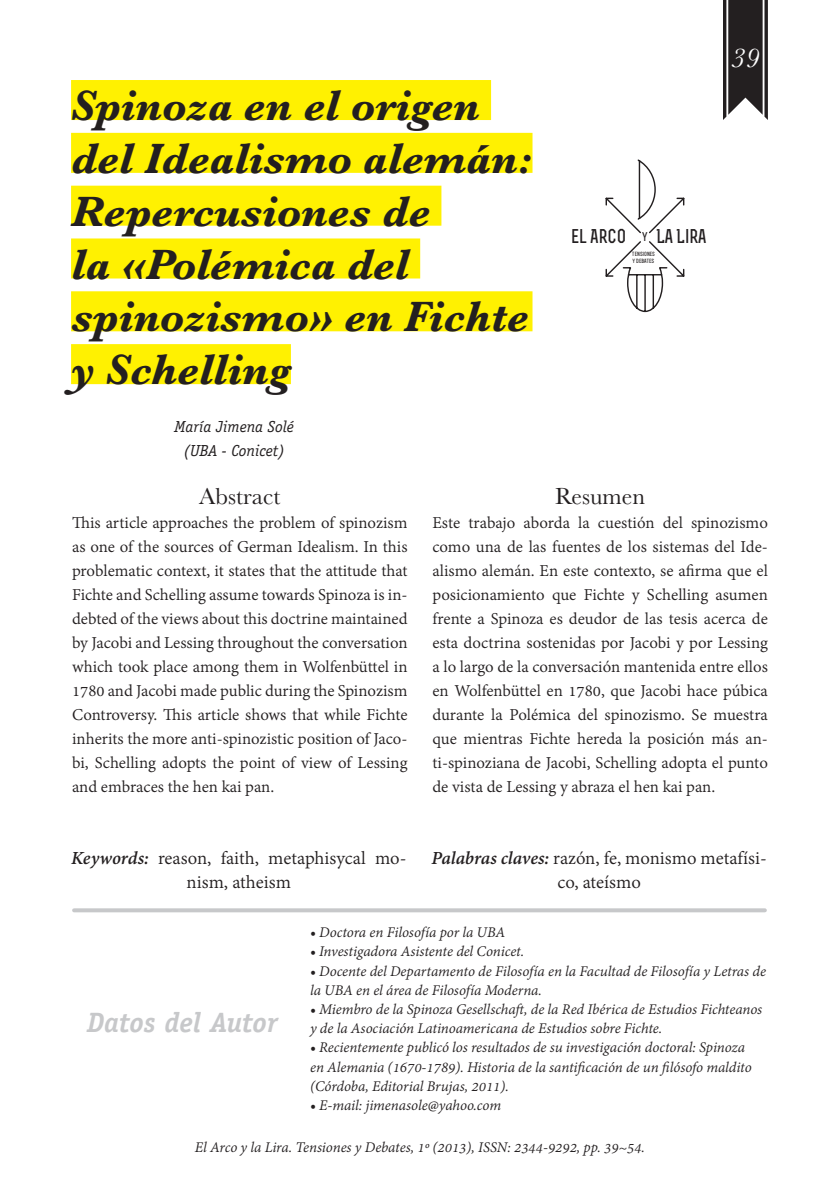
<style>
.page{position:relative;width:840px;height:1191px;background:#fff}
.page>*{position:absolute;margin:0;border:0;box-sizing:border-box;transform-origin:0 0}
.titulo{font:italic 700 44px/52.8px "Baskerville MT Std";color:#231f20}
.t1{font:italic 700 28px "Officina Serif Std";color:#c7c8ca}
.t2{font:italic 28px "Baskerville MT Std";color:#fff}
.resumen_y_abstract{font:24px "Baskerville MT Std";color:#231f20}
.t3{font:20px/24px "Adobe Devanagari";color:#231f20;text-align:center}
.t4{font:700 18.6px "Rex";color:#231f20}
.resumen_y_abstract-2{font:18px/24px "Adobe Devanagari";color:#231f20;text-align:justify}
.t5{font:italic 16px/19.2px "Adobe Devanagari";letter-spacing:-.005em;color:#231f20}
.Nombre_Autor_y_perte{font:italic 16px "Officina Serif Std";color:#231f20}
.t6{font:700 5.6px/6.8px "Rex";color:#231f20}
.s1{font-size:11.8px}
.s2{font-weight:700;font-style:italic}
</style>
<div class="page">
<svg style="left:723px;top:0;width:44px;height:120px;background:#494647"></svg>
<div style="left:71px;top:80px;width:420px;height:40px;background:#fff101"></div>
<div style="left:71px;top:133px;width:461px;height:40px;background:#fff101"></div>
<div style="left:71px;top:186px;width:370px;height:40px;background:#fff101"></div>
<div style="left:71px;top:238px;width:349px;height:40px;background:#fff101"></div>
<div style="left:71px;top:291px;width:461px;height:40px;background:#fff101"></div>
<div style="left:71px;top:344px;width:220px;height:40px;background:#fff101"></div>
<svg style="left:74px;top:908px;width:690px;height:4px;background:#cbccce"></svg>
<svg style="left:605px;top:159px;width:80px;height:154px"></svg>
<p class="titulo" style="left:71px;top:79px;width:462px">Spinoza en el origen del Idealismo alemán:<br>Repercusiones de<br>la «Polémica del spinozismo» en Fichte y Schelling</p>
<p class="Nombre_Autor_y_perte" style="left:174px;top:417px;width:121px">María Jimena Solé</p>
<p class="Nombre_Autor_y_perte" style="left:183px;top:441px;width:103px">(UBA - Conicet)</p>
<p class="resumen_y_abstract" style="left:199px;top:482px;width:83px">Abstract</p>
<p class="t4" style="left:571px;top:224px;width:137px">EL ARCO <span class="s1">Y</span> LA LIRA</p>
<p class="t6" style="left:631px;top:251px;width:24px">TENSIONES<br>Y DEBATES</p>
<p class="resumen_y_abstract" style="left:555px;top:482px;width:91px">Resumen</p>
<p class="t2" style="left:730px;top:41px;width:29px">39</p>
<p class="resumen_y_abstract-2" style="left:72px;top:512px;width:337px">This article approaches the problem of spinozism as one of the sources of German Idealism. In this problematic context, it states that the attitude that Fichte and Schelling assume towards Spinoza is in&shy;debted of the views about this doctrine maintained by Jacobi and Lessing throughout the conversation which took place among them in Wolfenbüttel in 1780 and Jacobi made public during the Spinozism Controversy. This article shows that while Fichte inherits the more anti-spinozistic position of Jaco&shy;bi, Schelling adopts the point of view of Lessing and embraces the hen kai pan.</p>
<p class="t3" style="left:71px;top:848px;width:337px"><span class="s2">Keywords:</span> reason, faith, metaphisycal mo&shy;nism, atheism</p>
<p class="resumen_y_abstract-2" style="left:432px;top:512px;width:337px">Este trabajo aborda la cuestión del spinozismo como una de las fuentes de los sistemas del Ide&shy;alismo alemán. En este contexto, se afirma que el posicionamiento que Fichte y Schelling asumen frente a Spinoza es deudor de las tesis acerca de esta doctrina sostenidas por Jacobi y por Lessing a lo largo de la conversación mantenida entre ellos en Wolfenbüttel en 1780, que Jacobi hace púbica durante la Polémica del spinozismo. Se muestra que mientras Fichte hereda la posición más an&shy;ti-spinoziana de Jacobi, Schelling adopta el punto de vista de Lessing y abraza el hen kai pan.</p>
<p class="t3" style="left:431px;top:848px;width:337px"><span class="s2">Palabras claves:</span> razón, fe, monismo metafísi&shy;co, ateísmo</p>
<p class="t1" style="left:87px;top:1006px;width:192px">Datos del Autor</p>
<p class="t5" style="left:310px;top:924px;width:197px">• Doctora en Filosofía por la UBA</p>
<p class="t5" style="left:310px;top:943px;width:216px">• Investigadora Asistente del Conicet.</p>
<p class="t5" style="left:310px;top:962px;width:457px">• Docente del Departamento de Filosofía en la Facultad de Filosofía y Letras de la UBA en el área de Filosofía Moderna.</p>
<p class="t5" style="left:310px;top:1001px;width:453px">• Miembro de la Spinoza Gesellschaft, de la Red Ibérica de Estudios Fichteanos y de la Asociación Latinoamericana de Estudios sobre Fichte.</p>
<p class="t5" style="left:310px;top:1039px;width:443px">• Recientemente publicó los resultados de su investigación doctoral: Spinoza en Alemania (1670-1789). Historia de la santificación de un filósofo maldito (Córdoba, Editorial Brujas, 2011).</p>
<p class="t5" style="left:310px;top:1097px;width:192px">• E-mail: jimenasole@yahoo.com</p>
<p class="t5" style="left:195px;top:1139px;width:451px">El Arco y la Lira. Tensiones y Debates, 1º (2013), ISSN: 2344-9292, pp. 39~54.</p>
</div>
